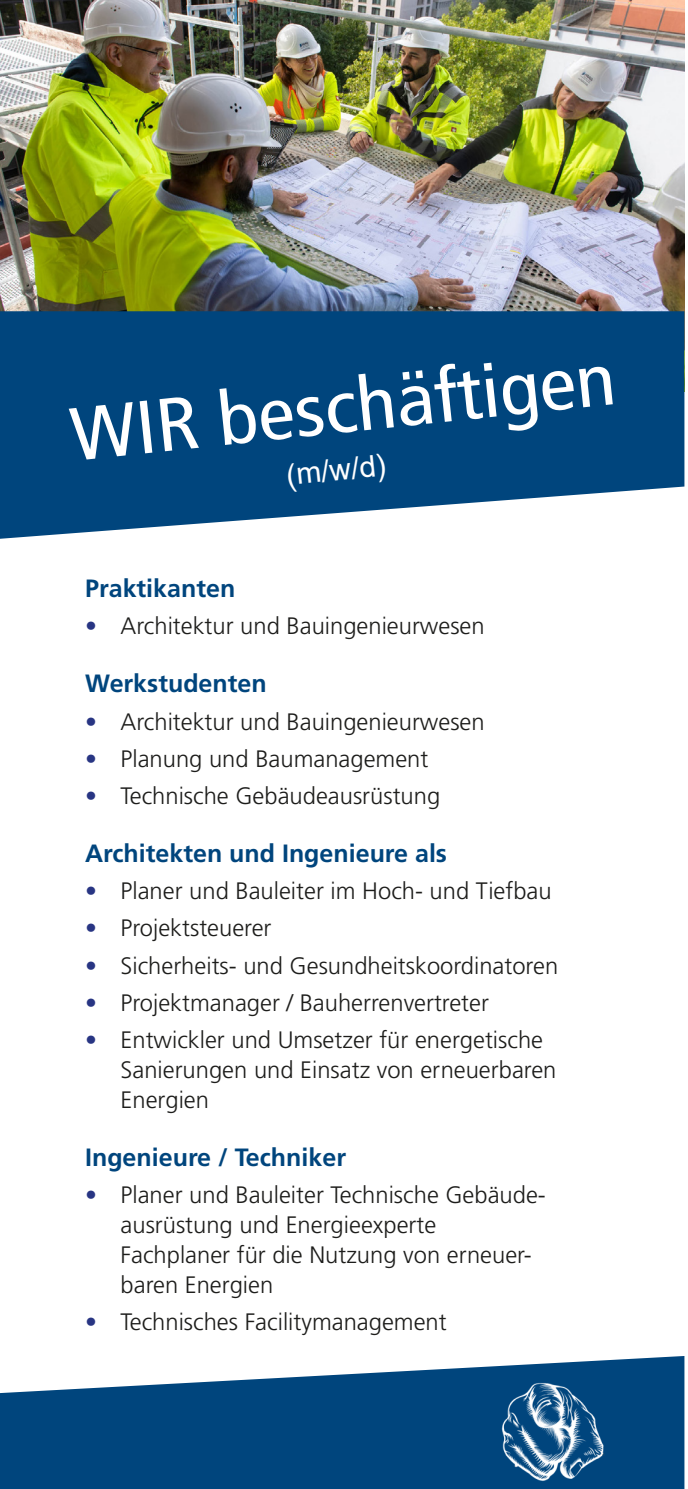
<style>
.page{position:relative;width:688px;height:1489px;background:#fff}
.page>*{position:absolute;margin:0;border:0;box-sizing:border-box;transform-origin:0 0}
.t1{font:condensed 75px "Frutiger LT Std";color:#fff;scale:1.1 1}
.t2{font:30px "Arial";color:#fff}
.t3{font:700 25px "Frutiger LT Std";color:#00457d}
.t4{font:300 23.75px/30px "Frutiger LT Std";color:#1d1d1b}
.s1{color:#283583}
</style>
<div class="page">
<img style="left:0;top:0;width:684px;height:311px">
<svg style="left:0;top:311px;width:684px;height:227px;background:#1b588a"></svg>
<svg style="left:0;top:1356px;width:684px;height:132px;fill:#00457d"></svg>
<img style="left:498px;top:1379px;width:106px;height:101px">
<h1 class="t1" style="left:66px;top:391px;width:499px;rotate:-6deg">WIR beschäftigen</h1>
<p class="t2" style="left:284px;top:454px;width:101px;rotate:-6deg">(m/w/d)</p>
<p class="t3" style="left:85px;top:573px;width:152px">Praktikanten</p>
<p class="t4" style="left:85px;top:611px;width:401px"><span class="s1">•</span> Architektur und Bauingenieurwesen</p>
<p class="t3" style="left:85px;top:669px;width:183px">Werkstudenten</p>
<p class="t4" style="left:85px;top:706px;width:401px"><span class="s1">•</span> Architektur und Bauingenieurwesen</p>
<p class="t4" style="left:85px;top:743px;width:344px"><span class="s1">•</span> Planung und Baumanagement</p>
<p class="t4" style="left:85px;top:781px;width:356px"><span class="s1">•</span> Technische Gebäudeausrüstung</p>
<p class="t3" style="left:85px;top:838px;width:363px">Architekten und Ingenieure als</p>
<p class="t4" style="left:85px;top:876px;width:468px"><span class="s1">•</span> Planer und Bauleiter im Hoch- und Tiefbau</p>
<p class="t4" style="left:85px;top:913px;width:188px"><span class="s1">•</span> Projektsteuerer</p>
<p class="t4" style="left:85px;top:950px;width:474px"><span class="s1">•</span> Sicherheits- und Gesundheitskoordinatoren</p>
<p class="t4" style="left:85px;top:987px;width:405px"><span class="s1">•</span> Projektmanager / Bauherrenvertreter</p>
<p class="t4" style="left:120px;top:1024px;width:437px;text-indent:-35px"><span class="s1">•</span> Entwickler und Umsetzer für energetische<br>Sanierungen und Einsatz von erneuerbaren<br>Energien</p>
<p class="t3" style="left:85px;top:1142px;width:262px">Ingenieure / Techniker</p>
<p class="t4" style="left:120px;top:1180px;width:426px;text-indent:-35px"><span class="s1">•</span> Planer und Bauleiter Technische Gebäude&shy;ausrüstung und Energieexperte<br>Fachplaner für die Nutzung von erneuer&shy;baren Energien</p>
<p class="t4" style="left:85px;top:1307px;width:363px"><span class="s1">•</span> Technisches Facilitymanagement</p>
</div>
